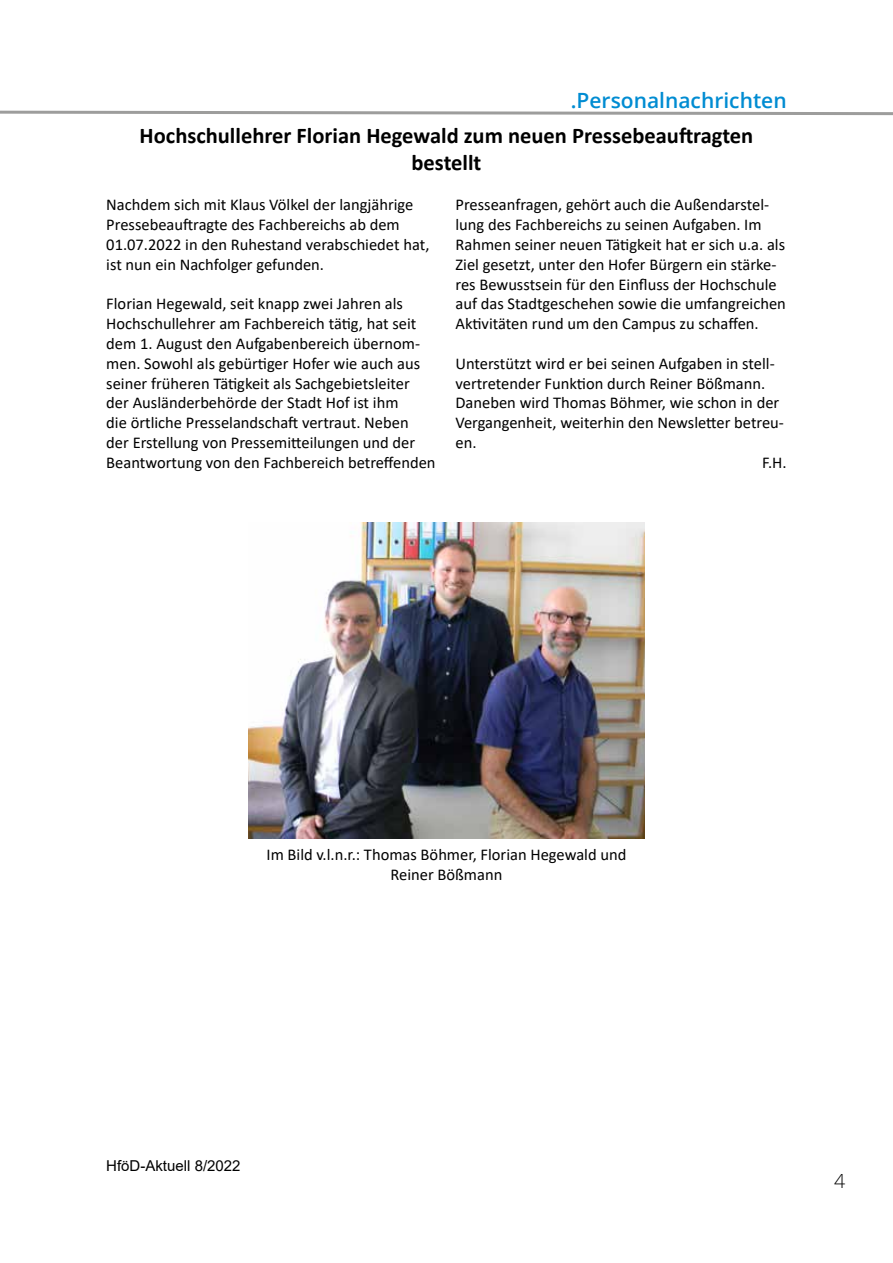
<style>
.page{position:relative;width:893px;height:1263px;background:#fff}
.page>*{position:absolute;margin:0;border:0;box-sizing:border-box;transform-origin:0 0}
.t1{font:700 22.5px/27px "Calibri";color:#000;text-align:center}
.t2{font:600 21px "Open Sans";color:#008cd2}
.t3{font:300 19.5px "Open Sans";color:#000}
.t4{font:16.5px/19.8px "Calibri";color:#000}
.t5{font:15px "Arial";color:#000}
</style>
<div class="page">
<svg style="left:0;top:110px;width:893px;height:6px"></svg>
<img style="left:248px;top:522px;width:397px;height:317px">
<p class="t2" style="left:571px;top:86px;width:217px">.Personalnachrichten</p>
<h1 class="t1" style="left:140px;top:122px;width:615px">Hochschullehrer Florian Hegewald zum neuen Pressebeauftragten bestellt</h1>
<p class="t4" style="left:106px;top:195px;width:325px">Nachdem sich mit Klaus Völkel der langjährige Pressebeauftragte des Fachbereichs ab dem 01.07.2022 in den Ruhestand verabschiedet hat, ist nun ein Nachfolger gefunden.</p>
<p class="t4" style="left:106px;top:294px;width:331px">Florian Hegewald, seit knapp zwei Jahren als Hochschullehrer am Fachbereich tätig, hat seit dem 1. August den Aufgabenbereich übernom&shy;men. Sowohl als gebürtiger Hofer wie auch aus seiner früheren Tätigkeit als Sachgebietsleiter der Ausländerbehörde der Stadt Hof ist ihm<br>die örtliche Presselandschaft vertraut. Neben<br>der Erstellung von Pressemitteilungen und der Beantwortung von den Fachbereich betreffenden</p>
<p class="t4" style="left:455px;top:195px;width:332px">Presseanfragen, gehört auch die Außendarstel&shy;lung des Fachbereichs zu seinen Aufgaben. Im Rahmen seiner neuen Tätigkeit hat er sich u.a. als Ziel gesetzt, unter den Hofer Bürgern ein stärke&shy;res Bewusstsein für den Einfluss der Hochschule auf das Stadtgeschehen sowie die umfangreichen Aktivitäten rund um den Campus zu schaffen.</p>
<p class="t4" style="left:455px;top:353px;width:321px">Unterstützt wird er bei seinen Aufgaben in stell-</p>
<p class="t4" style="left:455px;top:373px;width:311px">vertretender Funktion durch Reiner Bößmann.</p>
<p class="t4" style="left:455px;top:393px;width:325px">Daneben wird Thomas Böhmer, wie schon in der</p>
<p class="t4" style="left:455px;top:412px;width:330px">Vergangenheit, weiterhin den Newsletter betreu-</p>
<p class="t4" style="left:455px;top:432px;width:23px">en.</p>
<p class="t4" style="left:762px;top:452px;width:26px">F.H.</p>
<p class="t4" style="left:266px;top:844px;width:361px;text-align:center">Im Bild v.l.n.r.: Thomas Böhmer, Florian Hegewald und<br>Reiner Bößmann</p>
<p class="t5" style="left:106px;top:1156px;width:136px">HföD-Aktuell 8/2022</p>
<p class="t3" style="left:834px;top:1168px;width:13px">4</p>
</div>
